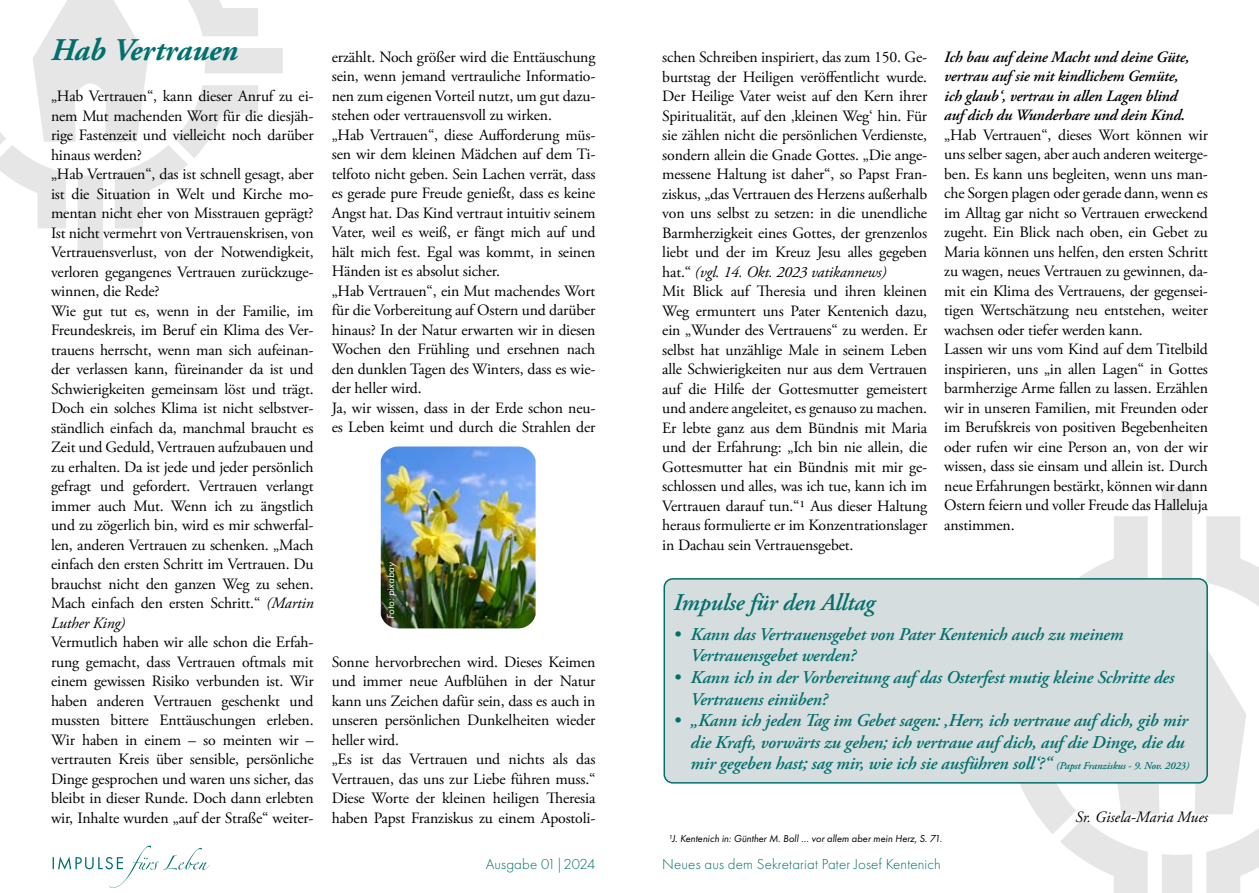
<style>
.page{position:relative;width:1259px;height:893px;background:#fff}
.page>*{position:absolute;margin:0;border:0;box-sizing:border-box;transform-origin:0 0}
.t1{font:italic 700 31.5px "Adobe Garamond Pro";color:#00706d}
.t2{font:italic 600 24px "Adobe Garamond Pro";letter-spacing:-.01em;color:#00706d}
.t3{font:italic 600 18px/21.6px "Adobe Garamond Pro";letter-spacing:-.01em;color:#00706d}
.t4{font:15.75px/19.5px "Adobe Garamond Pro";letter-spacing:-.01em;color:#000}
.t5{font:italic 600 15.75px/19.5px "Adobe Garamond Pro";letter-spacing:-.01em;color:#000}
.t6{font:italic 15.75px "Adobe Garamond Pro";color:#000}
.t7{font:300 15px "Futura PT";letter-spacing:.01em;color:#00706d}
.t8{font:italic 10.5px "Futura PT";color:#000}
.t9{font:italic 10.5px "Futura PT";color:#fff}
.s1{font-style:italic}
.s2{font-size:10.5px}
</style>
<div class="page">
<svg style="left:53px;top:846px;width:157px;height:42px"></svg>
<svg style="left:0;top:0;width:283px;height:253px"></svg>
<svg style="left:1020px;top:487px;width:239px;height:406px"></svg>
<div style="left:664px;top:579px;width:543px;height:204px;background:#d6ddde;border-radius:9px"></div>
<div style="left:663px;top:578px;width:545px;height:206px;border:2px solid #00706d;border-radius:9px"></div>
<img style="left:381px;top:446px;width:154px;height:182px">
<h1 class="t1" style="left:51px;top:32px;width:189px">Hab Vertrauen</h1>
<p class="t4" style="left:51px;top:87px;width:264px">„Hab Vertrauen“, kann dieser Anruf zu ei&shy;nem Mut machenden Wort für die diesjäh&shy;rige Fastenzeit und vielleicht noch darüber hinaus werden?<br>„Hab Vertrauen“, das ist schnell gesagt, aber ist die Situation in Welt und Kirche mo&shy;mentan nicht eher von Misstrauen geprägt?<br>Ist nicht vermehrt von Vertrauenskrisen, von Vertrauensverlust, von der Notwendigkeit, verloren gegangenes Vertrauen zurückzuge&shy;winnen, die Rede?<br>Wie gut tut es, wenn in der Familie, im Freundeskreis, im Beruf ein Klima des Ver&shy;trauens herrscht, wenn man sich aufeinan&shy;der verlassen kann, füreinander da ist und Schwierigkeiten gemeinsam löst und trägt.<br>Doch ein solches Klima ist nicht selbstver&shy;ständlich einfach da, manchmal braucht es Zeit und Geduld, Vertrauen aufzubauen und zu erhalten. Da ist jede und jeder persönlich gefragt und gefordert. Vertrauen verlangt immer auch Mut. Wenn ich zu ängstlich und zu zögerlich bin, wird es mir schwerfal&shy;len, anderen Vertrauen zu schenken. „Mach einfach den ersten Schritt im Vertrauen. Du brauchst nicht den ganzen Weg zu sehen.<br>Mach einfach den ersten Schritt.“ <span class="s1">(Martin Luther King)</span></p>
<p class="t4" style="left:51px;top:633px;width:264px;text-align:justify">Vermutlich haben wir alle schon die Erfah&shy;rung gemacht, dass Vertrauen oftmals mit einem gewissen Risiko verbunden ist. Wir haben anderen Vertrauen geschenkt und mussten bittere Enttäuschungen erleben.<br>Wir haben in einem – so meinten wir – vertrauten Kreis über sensible, persönliche Dinge gesprochen und waren uns sicher, das bleibt in dieser Runde. Doch dann erlebten wir, Inhalte wurden „auf der Straße“ weiter-</p>
<p class="t4" style="left:332px;top:48px;width:265px">erzählt. Noch größer wird die Enttäuschung sein, wenn jemand vertrauliche Informatio&shy;nen zum eigenen Vorteil nutzt, um gut dazu&shy;stehen oder vertrauensvoll zu wirken.<br>„Hab Vertrauen“, diese Aufforderung müs&shy;sen wir dem kleinen Mädchen auf dem Ti&shy;telfoto nicht geben. Sein Lachen verrät, dass es gerade pure Freude genießt, dass es keine Angst hat. Das Kind vertraut intuitiv seinem Vater, weil es weiß, er fängt mich auf und hält mich fest. Egal was kommt, in seinen Händen ist es absolut sicher.<br>„Hab Vertrauen“, ein Mut machendes Wort für die Vorbereitung auf Ostern und darüber hinaus? In der Natur erwarten wir in diesen Wochen den Frühling und ersehnen nach den dunklen Tagen des Winters, dass es wie&shy;der heller wird.<br>Ja, wir wissen, dass in der Erde schon neu&shy;es Leben keimt und durch die Strahlen der</p>
<p class="t9" style="left:384px;top:619px;width:58px;rotate:-90deg">Foto: pixabay</p>
<p class="t4" style="left:332px;top:652px;width:265px">Sonne hervorbrechen wird. Dieses Keimen und immer neue Aufblühen in der Natur kann uns Zeichen dafür sein, dass es auch in unseren persönlichen Dunkelheiten wieder heller wird.<br>„Es ist das Vertrauen und nichts als das Vertrauen, das uns zur Liebe führen muss.“ Diese Worte der kleinen heiligen Theresia haben Papst Franziskus zu einem Apostoli-</p>
<p class="t5" style="left:944px;top:48px;width:247px">Ich bau auf deine Macht und deine Güte, vertrau auf sie mit kindlichem Gemüte, ich glaub‘, vertrau in allen Lagen blind auf dich du Wunderbare und dein Kind.</p>
<p class="t4" style="left:944px;top:126px;width:265px">„Hab Vertrauen“, dieses Wort können wir uns selber sagen, aber auch anderen weiterge&shy;ben. Es kann uns begleiten, wenn uns man&shy;che Sorgen plagen oder gerade dann, wenn es im Alltag gar nicht so Vertrauen erweckend zugeht. Ein Blick nach oben, ein Gebet zu Maria können uns helfen, den ersten Schritt zu wagen, neues Vertrauen zu gewinnen, da&shy;mit ein Klima des Vertrauens, der gegensei&shy;tigen Wertschätzung neu entstehen, weiter wachsen oder tiefer werden kann.<br>Lassen wir uns vom Kind auf dem Titelbild inspirieren, uns „in allen Lagen“ in Gottes barmherzige Arme fallen zu lassen. Erzählen wir in unseren Familien, mit Freunden oder im Berufskreis von positiven Begebenheiten oder rufen wir eine Person an, von der wir wissen, dass sie einsam und allein ist. Durch neue Erfahrungen bestärkt, können wir dann Ostern feiern und voller Freude das Halleluja anstimmen.</p>
<p class="t4" style="left:662px;top:48px;width:266px">schen Schreiben inspiriert, das zum 150. Ge&shy;burtstag der Heiligen veröffentlicht wurde.<br>Der Heilige Vater weist auf den Kern ihrer Spiritualität, auf den ‚kleinen Weg‘ hin. Für sie zählen nicht die persönlichen Verdienste, sondern allein die Gnade Gottes. „Die ange&shy;messene Haltung ist daher“, so Papst Fran&shy;ziskus, „das Vertrauen des Herzens außerhalb von uns selbst zu setzen: in die unendliche Barmherzigkeit eines Gottes, der grenzenlos liebt und der im Kreuz Jesu alles gegeben hat.“ <span class="s1">(vgl. 14. Okt. 2023 vatikannews)<br></span>Mit Blick auf Theresia und ihren kleinen Weg ermuntert uns Pater Kentenich dazu, ein „Wunder des Vertrauens“ zu werden. Er selbst hat unzählige Male in seinem Leben alle Schwierigkeiten nur aus dem Vertrauen auf die Hilfe der Gottesmutter gemeistert und andere angeleitet, es genauso zu machen.<br>Er lebte ganz aus dem Bündnis mit Maria und der Erfahrung: „Ich bin nie allein, die Gottesmutter hat ein Bündnis mit mir ge&shy;schlossen und alles, was ich tue, kann ich im Vertrauen darauf tun.“1 Aus dieser Haltung heraus formulierte er im Konzentrationslager in Dachau sein Vertrauensgebet.</p>
<h2 class="t2" style="left:673px;top:588px;width:203px">Impulse für den Alltag</h2>
<p class="t3" style="left:690px;top:624px;width:434px;text-indent:-17px">• Kann das Vertrauensgebet von Pater Kentenich auch zu meinem<br>Vertrauensgebet werden?</p>
<p class="t3" style="left:690px;top:667px;width:485px;text-indent:-17px">• Kann ich in der Vorbereitung auf das Osterfest mutig kleine Schritte des<br>Vertrauens einüben?</p>
<p class="t3" style="left:690px;top:710px;width:500px;text-indent:-17px">• „Kann ich jeden Tag im Gebet sagen: ‚Herr, ich vertraue auf dich, gib mir die Kraft, vorwärts zu gehen; ich vertraue auf dich, auf die Dinge, die du mir gegeben hast; sag mir, wie ich sie ausführen soll‘?“ <span class="s2">(Papst Franziskus - 9. Nov. 2023)</span></p>
<p class="t8" style="left:668px;top:832px;width:275px">1J. Kentenich in: Günther M. Boll … vor allem aber mein Herz, S. 71.</p>
<p class="t6" style="left:1075px;top:808px;width:134px">Sr. Gisela-Maria Mues</p>
<p class="t7" style="left:486px;top:855px;width:111px">Ausgabe 01|2024</p>
<p class="t7" style="left:662px;top:855px;width:280px">Neues aus dem Sekretariat Pater Josef Kentenich</p>
</div>
